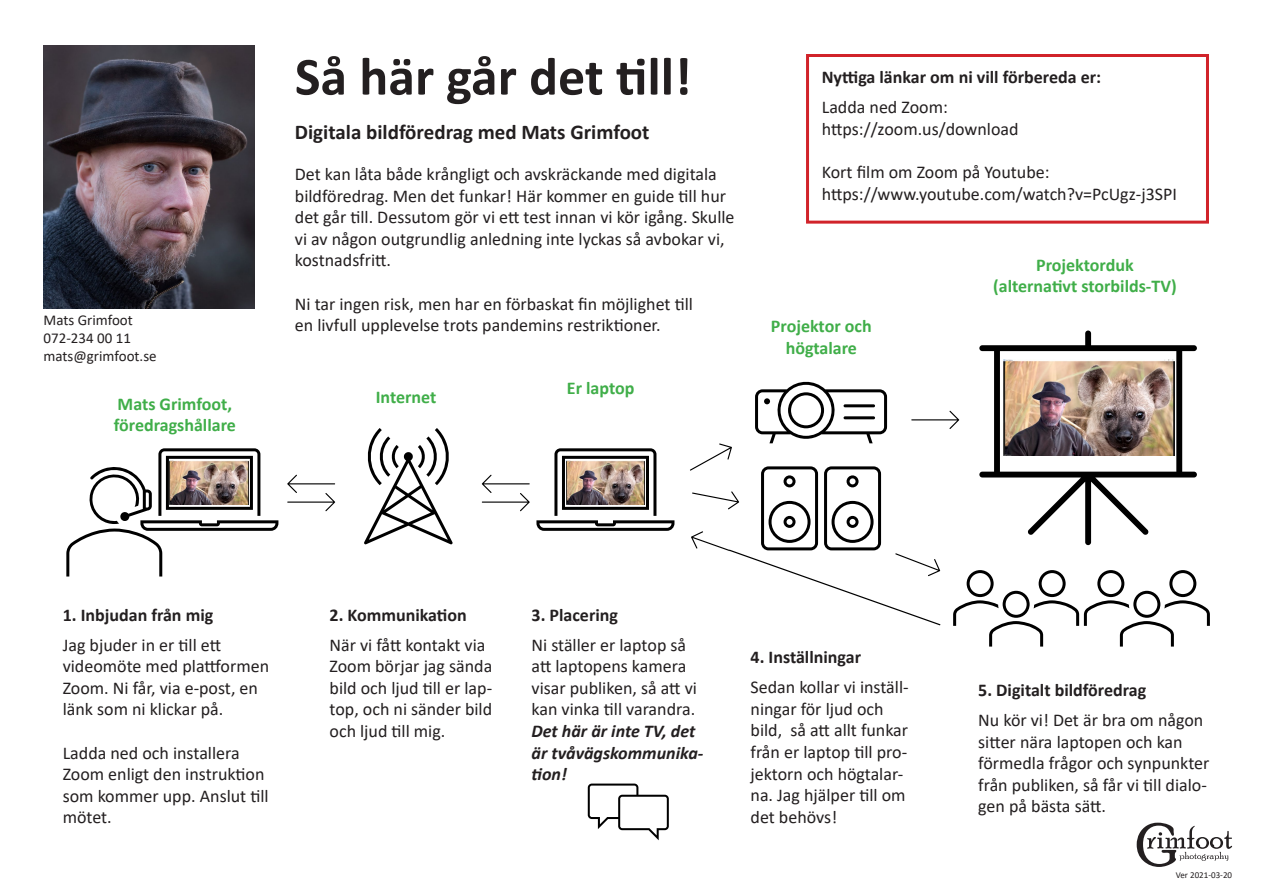
<style>
.page{position:relative;width:1263px;height:893px;background:#fff}
.page>*{position:absolute;margin:0;border:0;box-sizing:border-box;transform-origin:0 0}
.t1{font:700 54px "Calibri";color:#231f20}
.t2{font:700 21px "Calibri";color:#231f20}
.t3{font:18px/21.6px "Calibri";color:#231f20}
.t4{font:700 18px "Calibri";color:#231f20}
.t5{font:700 18px/21.6px "Calibri";color:#40ae49;text-align:center}
.t6{font:15px/18px "Calibri";color:#231f20}
.t7{font:9px "Calibri";color:#231f20}
.s1{font-weight:700;font-style:italic}
</style>
<div class="page">
<svg style="left:588px;top:784px;width:81px;height:56px"></svg>
<svg style="left:66px;top:448px;width:212px;height:128px"></svg>
<svg style="left:364px;top:428px;width:89px;height:116px"></svg>
<svg style="left:536px;top:448px;width:138px;height:83px"></svg>
<svg style="left:979px;top:330px;width:218px;height:49px"></svg>
<img style="left:1003px;top:360px;width:171px;height:19px">
<img style="left:170px;top:461px;width:79px;height:44px">
<img style="left:566px;top:461px;width:79px;height:44px">
<svg style="left:287px;top:475px;width:48px;height:36px"></svg>
<svg style="left:482px;top:475px;width:48px;height:36px"></svg>
<div style="left:806px;top:54px;width:403px;height:170px;border:3px solid #d1232a"></div>
<img style="left:44px;top:45px;width:211px;height:263px">
<svg style="left:690px;top:379px;width:520px;height:268px"></svg>
<svg style="left:1137px;top:823px;width:95px;height:44px"></svg>
<p class="t1" style="left:295px;top:38px;width:398px">Så här går det till!</p>
<p class="t6" style="left:44px;top:310px;width:115px">Mats Grimfoot<br>072-234 00 11 mats@grimfoot.se</p>
<p class="t2" style="left:295px;top:117px;width:356px">Digitala bildföredrag med Mats Grimfoot</p>
<p class="t3" style="left:295px;top:163px;width:441px">Det kan låta både krångligt och avskräckande med digitala bildföredrag. Men det funkar! Här kommer en guide till hur det går till. Dessutom gör vi ett test innan vi kör igång. Skulle vi av någon outgrundlig anledning inte lyckas så avbokar vi, kostnadsfritt.</p>
<p class="t3" style="left:295px;top:292px;width:400px">Ni tar ingen risk, men har en förbaskat fin möjlighet till en livfull upplevelse trots pandemins restriktioner.</p>
<p class="t5" style="left:114px;top:393px;width:124px;text-align:left">Mats Grimfoot, föredragshållare</p>
<p class="t5" style="left:376px;top:386px;width:62px">Internet</p>
<p class="t5" style="left:567px;top:377px;width:69px">Er laptop</p>
<p class="t4" style="left:822px;top:65px;width:281px">Nyttiga länkar om ni vill förbereda er:</p>
<p class="t3" style="left:822px;top:96px;width:198px">Ladda ned Zoom: https://zoom.us/download</p>
<p class="t3" style="left:822px;top:161px;width:357px">Kort film om Zoom på Youtube: https://www.youtube.com/watch?v=PcUgz-j3SPI</p>
<p class="t5" style="left:771px;top:315px;width:102px">Projektor och högtalare</p>
<p class="t5" style="left:993px;top:254px;width:185px">Projektorduk (alternativt storbilds-TV)</p>
<p class="t4" style="left:63px;top:602px;width:152px">1. Inbjudan från mig</p>
<p class="t3" style="left:63px;top:633px;width:208px">Jag bjuder in er till ett videomöte med plattformen<br>Zoom. Ni får, via e-post, en länk som ni klickar på.</p>
<p class="t3" style="left:63px;top:741px;width:207px">Ladda ned och installera<br>Zoom enligt den instruktion som kommer upp. Anslut till mötet.</p>
<p class="t4" style="left:330px;top:602px;width:139px">2. Kommunikation</p>
<p class="t3" style="left:330px;top:633px;width:164px">När vi fått kontakt via<br>Zoom börjar jag sända bild och ljud till er lap&shy;top, och ni sänder bild och ljud till mig.</p>
<p class="t4" style="left:531px;top:602px;width:88px">3. Placering</p>
<p class="t3" style="left:531px;top:633px;width:173px">Ni ställer er laptop så att laptopens kamera visar publiken, så att vi kan vinka till varandra.<br><span class="s1">Det här är inte TV, det är tvåvägskommunika&shy;tion!</span></p>
<p class="t4" style="left:750px;top:644px;width:112px">4. Inställningar</p>
<p class="t3" style="left:750px;top:676px;width:160px">Sedan kollar vi inställ&shy;ningar för ljud och bild, så att allt funkar från er laptop till pro&shy;jektorn och högtalar&shy;na. Jag hjälper till om det behövs!</p>
<p class="t4" style="left:978px;top:677px;width:170px">5. Digitalt bildföredrag</p>
<p class="t3" style="left:978px;top:709px;width:233px">Nu kör vi! Det är bra om någon sitter nära laptopen och kan förmedla frågor och synpunkter från publiken, så får vi till dialo&shy;gen på bästa sätt.</p>
<p class="t7" style="left:1176px;top:869px;width:58px">Ver 2021-03-20</p>
</div>
